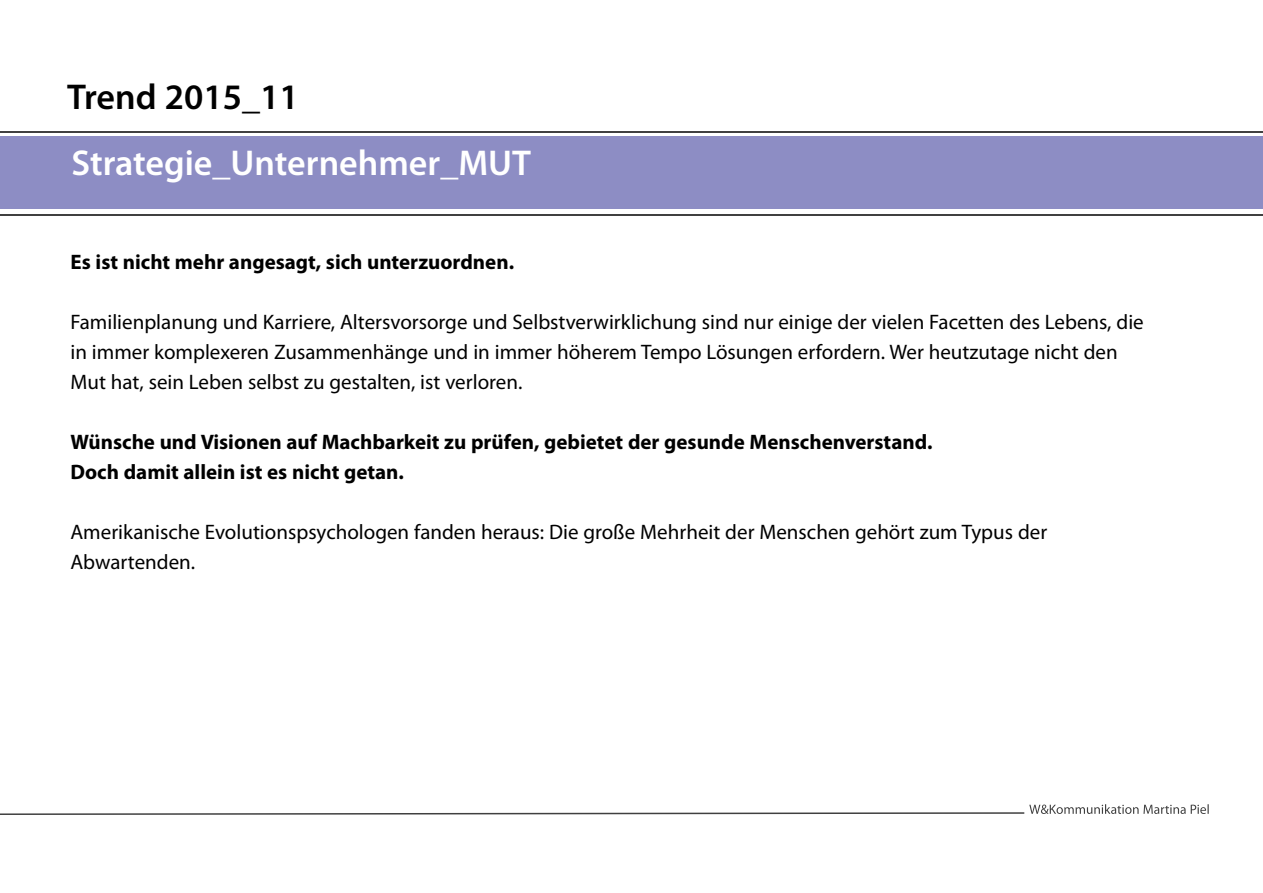
<style>
.page{position:relative;width:1263px;height:893px;background:#fff}
.page>*{position:absolute;margin:0;border:0;box-sizing:border-box;transform-origin:0 0}
.t1{font:600 36px "Myriad Pro";color:#fff}
.t2{font:600 36px "Myriad Pro";color:#000}
.t3{font:21px/30px "Myriad Pro";color:#000}
.t4{font:700 21px/30px "Myriad Pro";color:#000}
</style>
<div class="page">
<div style="left:0;top:136px;width:1263px;height:72px;background:#8d8dc4"></div>
<svg style="left:0;top:804px;width:1121px;height:11px"></svg>
<hr style="left:0;top:131px;width:1263px;height:2px;background:#404040">
<hr style="left:0;top:215px;width:1263px;height:1px;background:#404040">
<h1 class="t2" style="left:67px;top:83px;width:233px">Trend 2015_11</h1>
<h1 class="t1" style="left:72px;top:150px;width:461px">Strategie_Unternehmer_MUT</h1>
<p class="t4" style="left:70px;top:249px;width:445px">Es ist nicht mehr angesagt, sich unterzuordnen.</p>
<p class="t3" style="left:71px;top:309px;width:1075px">Familienplanung und Karriere, Altersvorsorge und Selbstverwirklichung sind nur einige der vielen Facetten des Lebens, die in immer komplexeren Zusammenhänge und in immer höherem Tempo Lösungen erfordern. Wer heutzutage nicht den<br>Mut hat, sein Leben selbst zu gestalten, ist verloren.</p>
<p class="t4" style="left:71px;top:429px;width:863px">Wünsche und Visionen auf Machbarkeit zu prüfen, gebietet der gesunde Menschenverstand.<br>Doch damit allein ist es nicht getan.</p>
<p class="t3" style="left:71px;top:519px;width:978px">Amerikanische Evolutionspsychologen fanden heraus: Die große Mehrheit der Menschen gehört zum Typus der<br>Abwartenden.</p>
</div>
